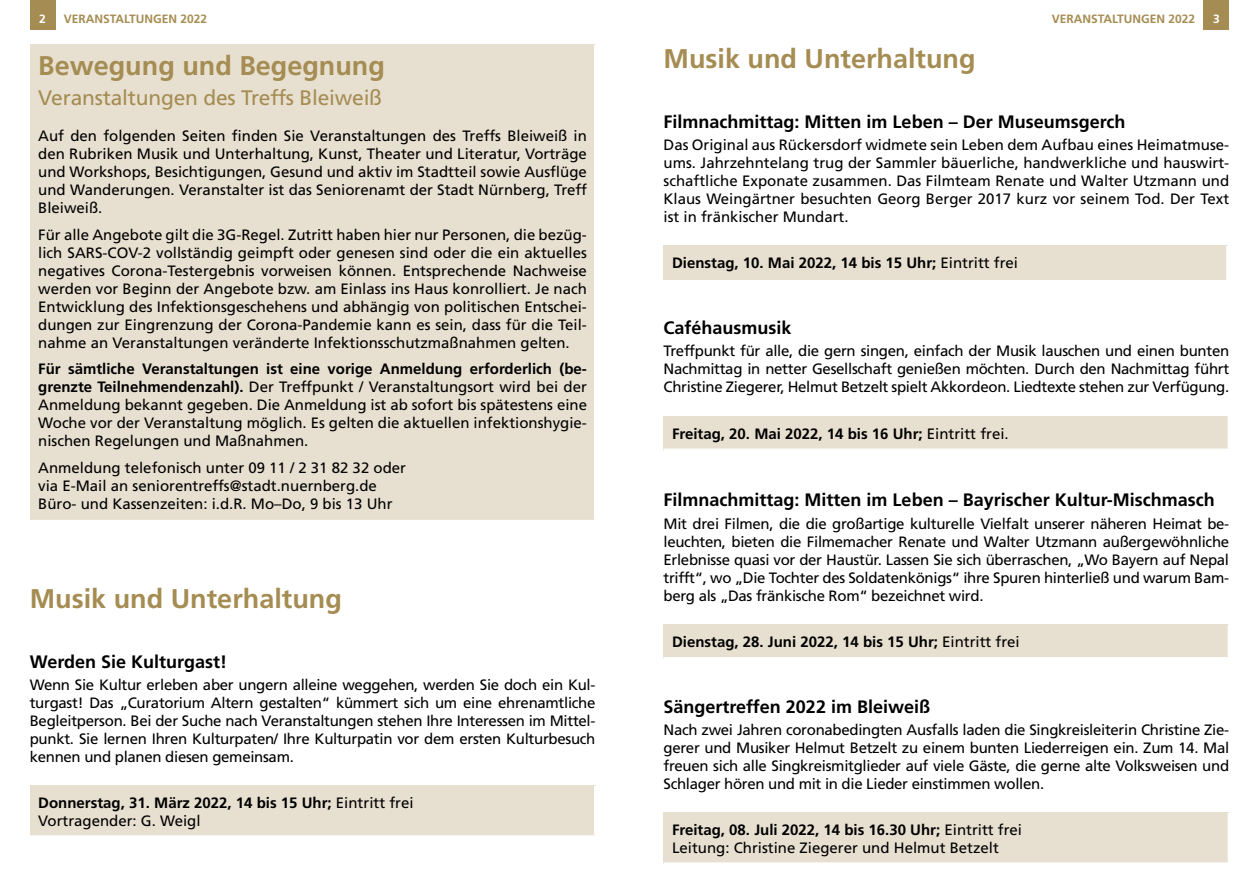
<style>
.page{position:relative;width:1259px;height:893px;background:#fff}
.page>*{position:absolute;margin:0;border:0;box-sizing:border-box;transform-origin:0 0}
.t1{font:700 27px "Frutiger";color:#a58c52}
.t2{font:21px "Frutiger";letter-spacing:-.01em;color:#a58c52}
.t3{font:700 18px "Frutiger";color:#000}
.t4{font:15px/18px "Frutiger";color:#000;text-align:justify}
.t5{font:700 15px/18px "Frutiger";color:#000}
.t6{font:700 12px "Frutiger";color:#a58c52}
.t7{font:700 12px "Frutiger";color:#fff}
.s1{font-weight:700}
.s2{font-weight:400}
</style>
<div class="page">
<div style="left:30px;top:0;width:25px;height:30px;background:#a58c52"></div>
<div style="left:1203px;top:0;width:26px;height:30px;background:#a58c52"></div>
<div style="left:30px;top:45px;width:565px;height:476px;background:#e7dfd0"></div>
<hr style="left:594px;top:45px;width:3px;height:475px;background:#fff">
<hr style="left:30px;top:520px;width:567px;height:3px;background:#fff">
<div style="left:663px;top:246px;width:564px;height:34px;background:#e7dfd0"></div>
<hr style="left:1226px;top:246px;width:3px;height:34px;background:#fff">
<div style="left:663px;top:416px;width:566px;height:34px;background:#e7dfd0"></div>
<hr style="left:1227px;top:416px;width:3px;height:33px;background:#fff">
<hr style="left:663px;top:449px;width:567px;height:3px;background:#fff">
<div style="left:663px;top:625px;width:566px;height:34px;background:#e7dfd0"></div>
<hr style="left:1227px;top:625px;width:3px;height:32px;background:#fff">
<hr style="left:663px;top:657px;width:567px;height:3px;background:#fff">
<div style="left:663px;top:813px;width:566px;height:51px;background:#e7dfd0"></div>
<hr style="left:1227px;top:813px;width:3px;height:49px;background:#fff">
<hr style="left:663px;top:862px;width:567px;height:3px;background:#fff">
<div style="left:30px;top:786px;width:565px;height:51px;background:#e7dfd0"></div>
<hr style="left:594px;top:786px;width:3px;height:49px;background:#fff">
<hr style="left:30px;top:835px;width:567px;height:3px;background:#fff">
<p class="t7" style="left:39px;top:11px;width:8px">2</p>
<p class="t6" style="left:64px;top:11px;width:145px">VERANSTALTUNGEN 2022</p>
<p class="t6" style="left:1052px;top:11px;width:145px">VERANSTALTUNGEN 2022</p>
<p class="t7" style="left:1213px;top:11px;width:8px">3</p>
<h1 class="t1" style="left:38px;top:50px;width:348px">Bewegung und Begegnung</h1>
<h2 class="t2" style="left:38px;top:85px;width:345px">Veranstaltungen des Treffs Bleiweiß</h2>
<p class="t4" style="left:38px;top:127px;width:550px">Auf den folgenden Seiten finden Sie Veranstaltungen des Treffs Bleiweiß in den Rubriken Musik und Unterhaltung, Kunst, Theater und Literatur, Vorträge und Workshops, Besichtigungen, Gesund und aktiv im Stadtteil sowie Ausflüge und Wanderungen. Veranstalter ist das Seniorenamt der Stadt Nürnberg, Treff Bleiweiß.</p>
<p class="t4" style="left:38px;top:225px;width:550px">Für alle Angebote gilt die 3G-Regel. Zutritt haben hier nur Personen, die bezüg&shy;lich SARS-COV-2 vollständig geimpft oder genesen sind oder die ein aktuelles negatives Corona-Testergebnis vorweisen können. Entsprechende Nachweise werden vor Beginn der Angebote bzw. am Einlass ins Haus konrolliert. Je nach Entwicklung des Infektionsgeschehens und abhängig von politischen Entschei&shy;dungen zur Eingrenzung der Corona-Pandemie kann es sein, dass für die Teil&shy;nahme an Veranstaltungen veränderte Infektionsschutzmaßnahmen gelten.</p>
<p class="t4" style="left:38px;top:360px;width:550px"><span class="s1">Für sämtliche Veranstaltungen ist eine vorige Anmeldung erforderlich (be&shy;grenzte Teilnehmendenzahl).</span> Der Treffpunkt / Veranstaltungsort wird bei der Anmeldung bekannt gegeben. Die Anmeldung ist ab sofort bis spätestens eine Woche vor der Veranstaltung möglich. Es gelten die aktuellen infektionshygie&shy;nischen Regelungen und Maßnahmen.</p>
<p class="t4" style="left:38px;top:458px;width:369px;text-align:left">Anmeldung telefonisch unter 09 11 / 2 31 82 32 oder via E-Mail an seniorentreffs@stadt.nuernberg.de<br>Büro- und Kassenzeiten: i.d.R. Mo–Do, 9 bis 13 Uhr</p>
<h1 class="t1" style="left:663px;top:42px;width:314px">Musik und Unterhaltung</h1>
<p class="t3" style="left:663px;top:111px;width:463px">Filmnachmittag: Mitten im Leben – Der Museumsgerch</p>
<p class="t4" style="left:663px;top:136px;width:567px">Das Original aus Rückersdorf widmete sein Leben dem Aufbau eines Heimatmuse&shy;ums. Jahrzehntelang trug der Sammler bäuerliche, handwerkliche und hauswirt&shy;schaftliche Exponate zusammen. Das Filmteam Renate und Walter Utzmann und Klaus Weingärtner besuchten Georg Berger 2017 kurz vor seinem Tod. Der Text ist in fränkischer Mundart.</p>
<p class="t5" style="left:672px;top:254px;width:347px">Dienstag, 10. Mai 2022, 14 bis 15 Uhr; <span class="s2">Eintritt frei</span></p>
<p class="t3" style="left:663px;top:317px;width:130px">Caféhausmusik</p>
<p class="t4" style="left:663px;top:342px;width:567px">Treffpunkt für alle, die gern singen, einfach der Musik lauschen und einen bunten Nachmittag in netter Gesellschaft genießen möchten. Durch den Nachmittag führt Christine Ziegerer, Helmut Betzelt spielt Akkordeon. Liedtexte stehen zur Verfügung.</p>
<p class="t5" style="left:672px;top:424px;width:338px">Freitag, 20. Mai 2022, 14 bis 16 Uhr; <span class="s2">Eintritt frei.</span></p>
<p class="t3" style="left:663px;top:489px;width:553px">Filmnachmittag: Mitten im Leben – Bayrischer Kultur-Mischmasch</p>
<p class="t4" style="left:663px;top:514px;width:567px">Mit drei Filmen, die die großartige kulturelle Vielfalt unserer näheren Heimat be&shy;leuchten, bieten die Filmemacher Renate und Walter Utzmann außergewöhnliche Erlebnisse quasi vor der Haustür. Lassen Sie sich überraschen, „Wo Bayern auf Nepal trifft“, wo „Die Tochter des Soldatenkönigs“ ihre Spuren hinterließ und warum Bam&shy;berg als „Das fränkische Rom“ bezeichnet wird.</p>
<p class="t5" style="left:672px;top:633px;width:349px">Dienstag, 28. Juni 2022, 14 bis 15 Uhr; <span class="s2">Eintritt frei</span></p>
<h1 class="t1" style="left:30px;top:582px;width:314px">Musik und Unterhaltung</h1>
<p class="t3" style="left:30px;top:651px;width:199px">Werden Sie Kulturgast!</p>
<p class="t4" style="left:30px;top:676px;width:567px">Wenn Sie Kultur erleben aber ungern alleine weggehen, werden Sie doch ein Kul&shy;turgast! Das „Curatorium Altern gestalten“ kümmert sich um eine ehrenamtliche Begleitperson. Bei der Suche nach Veranstaltungen stehen Ihre Interessen im Mittel&shy;punkt. Sie lernen Ihren Kulturpaten/ Ihre Kulturpatin vor dem ersten Kulturbesuch kennen und planen diesen gemeinsam.</p>
<p class="t5" style="left:38px;top:794px;width:377px">Donnerstag, 31. März 2022, 14 bis 15 Uhr; <span class="s2">Eintritt frei<br>Vortragender: G. Weigl</span></p>
<p class="t3" style="left:663px;top:696px;width:268px">Sängertreffen 2022 im Bleiweiß</p>
<p class="t4" style="left:663px;top:721px;width:567px">Nach zwei Jahren coronabedingten Ausfalls laden die Singkreisleiterin Christine Zie&shy;gerer und Musiker Helmut Betzelt zu einem bunten Liederreigen ein. Zum 14. Mal freuen sich alle Singkreismitglieder auf viele Gäste, die gerne alte Volksweisen und Schlager hören und mit in die Lieder einstimmen wollen.</p>
<p class="t4" style="left:672px;top:821px;width:351px"><span class="s1">Freitag, 08. Juli 2022, 14 bis 16.30 Uhr;</span> Eintritt frei<br>Leitung: Christine Ziegerer und Helmut Betzelt</p>
</div>
